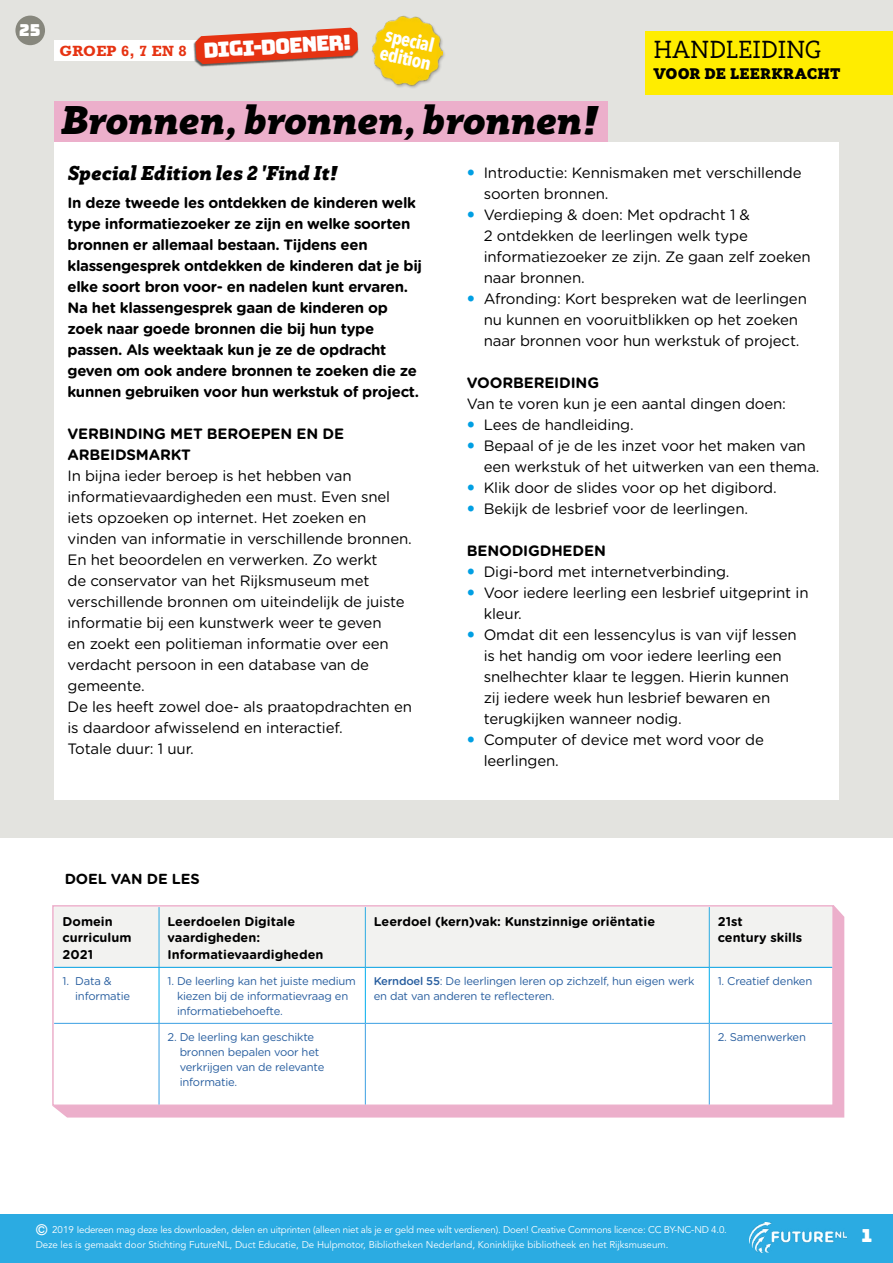
<style>
.page{position:relative;width:893px;height:1263px;background:#fff}
.page>*{position:absolute;margin:0;border:0;box-sizing:border-box;transform-origin:0 0}
.t1{font:italic 900 39px "Rogliano";letter-spacing:-.01em;color:#000}
.t2{font:24px "Rogliano";letter-spacing:.01em;color:#000}
.t3{font:20.85px "Bungee";color:#fff}
.t4{font:italic 900 19.5px "Rogliano";color:#000}
.t5{font:700 19.05px/18.8px "Avenir Next Condensed";color:#fff}
.t6{font:18px "Bungee";color:#fff}
.t7{font:16.5px "Bungee";color:#fff}
.t8{font:15px/21px "Gotham Rounded";letter-spacing:-.01em;color:#000}
.t9{font:700 15px/21px "Gotham Rounded";letter-spacing:-.02em;color:#000}
.t10{font:900 15px "Rogliano";letter-spacing:.01em;color:#000}
.t11{font:700 15px "Rockwell Std";letter-spacing:.02em;color:#e63312}
.t12{font:700 14.55px "Gotham Rounded";letter-spacing:-.01em;color:#000}
.t13{font:700 12.75px/16.5px "Gotham Rounded";color:#000}
.t14{font:11.25px/15px "Gotham Rounded";letter-spacing:-.02em;color:#285e9f}
.t15{font:9.75px/15px "Avenir LT Std";color:#fff}
.s1{font-weight:500}
.s2{font-weight:500;font-size:15px}
</style>
<div class="page">
<div style="left:0;top:0;width:893px;height:838px;background:#e3e3df"></div>
<div style="left:54px;top:101px;width:553px;height:47px;background:#ecafcb"></div>
<div style="left:54px;top:142px;width:785px;height:657px;background:#fff"></div>
<div style="left:54px;top:40px;width:161px;height:20px;background:#fff"></div>
<div style="left:645px;top:31px;width:248px;height:41px;background:#ffed00"></div>
<div style="left:645px;top:60px;width:248px;height:35px;background:#ffed00"></div>
<div style="left:194px;top:28px;width:165px;height:39px;background:#000;opacity:.6"></div>
<svg style="left:195px;top:28px;width:163px;height:36px"></svg>
<div style="left:0;top:1214px;width:893px;height:49px;background:#2babe2"></div>
<svg style="left:53px;top:905px;width:791px;height:212px;background:#ecb0cb"></svg>
<div style="left:53px;top:906px;width:780px;height:199px;background:#fff"></div>
<div style="left:54px;top:907px;width:778px;height:60px;background:#f2f2f0"></div>
<hr style="left:159px;top:907px;width:1px;height:60px;background:#2babe2">
<hr style="left:365px;top:907px;width:1px;height:60px;background:#2babe2">
<hr style="left:709px;top:907px;width:1px;height:60px;background:#2babe2">
<hr style="left:54px;top:1104px;width:105px;height:2px;background:#ecafcb">
<hr style="left:159px;top:1104px;width:206px;height:2px;background:#ecafcb">
<hr style="left:365px;top:1104px;width:344px;height:2px;background:#ecafcb">
<hr style="left:709px;top:1104px;width:123px;height:2px;background:#ecafcb">
<hr style="left:159px;top:968px;width:1px;height:55px;background:#00aded">
<hr style="left:365px;top:968px;width:1px;height:55px;background:#00aded">
<hr style="left:709px;top:968px;width:1px;height:55px;background:#00aded">
<hr style="left:54px;top:1023px;width:105px;height:1px;background:#3b9fe2">
<hr style="left:159px;top:1023px;width:206px;height:1px;background:#3b9fe2">
<hr style="left:159px;top:1024px;width:1px;height:80px;background:#3b9fe2">
<hr style="left:365px;top:1023px;width:344px;height:1px;background:#3b9fe2">
<hr style="left:365px;top:1024px;width:1px;height:80px;background:#3b9fe2">
<hr style="left:709px;top:1023px;width:123px;height:1px;background:#3b9fe2">
<hr style="left:709px;top:1024px;width:1px;height:80px;background:#3b9fe2">
<hr style="left:54px;top:967px;width:105px;height:1px;background:#009fe3">
<hr style="left:159px;top:967px;width:206px;height:1px;background:#009fe3">
<hr style="left:365px;top:967px;width:344px;height:1px;background:#009fe3">
<hr style="left:709px;top:967px;width:123px;height:1px;background:#009fe3">
<img style="left:372px;top:15px;width:72px;height:73px">
<img style="left:750px;top:1222px;width:96px;height:31px">
<div style="left:15px;top:16px;width:30px;height:29px;background:#87877d;border-radius:50%"></div>
<p class="t7" style="left:19px;top:21px;width:23px">25</p>
<p class="t5" style="left:387px;top:25px;width:53px;rotate:13deg">special edition</p>
<h1 class="t1" style="left:60px;top:96px;width:538px">Bronnen, bronnen, bronnen!</h1>
<h3 class="t3" style="left:203px;top:38px;width:150px;rotate:-3deg">digi-doener!</h3>
<p class="t11" style="left:59px;top:42px;width:129px">GROEP 6, 7 EN 8</p>
<h2 class="t2" style="left:654px;top:34px;width:169px">HANDLEIDING</h2>
<p class="t10" style="left:654px;top:64px;width:188px">VOOR DE LEERKRACHT</p>
<h3 class="t4" style="left:68px;top:160px;width:271px">Special Edition les 2 'Find It!</h3>
<p class="t9" style="left:68px;top:192px;width:356px">In deze tweede les ontdekken de kinderen welk type informatiezoeker ze zijn en welke soorten bronnen er allemaal bestaan. Tijdens een klassengesprek ontdekken de kinderen dat je bij elke soort bron voor- en nadelen kunt ervaren.<br>Na het klassengesprek gaan de kinderen op zoek naar goede bronnen die bij hun type passen. Als weektaak kun je ze de opdracht geven om ook andere bronnen te zoeken die ze kunnen gebruiken voor hun werkstuk of project.</p>
<p class="t9" style="left:68px;top:423px;width:278px">VERBINDING MET BEROEPEN EN DE<br>ARBEIDSMARKT</p>
<p class="t8" style="left:68px;top:465px;width:346px">In bijna ieder beroep is het hebben van informatievaardigheden een must. Even snel iets opzoeken op internet. Het zoeken en vinden van informatie in verschillende bronnen.<br>En het beoordelen en verwerken. Zo werkt<br>de conservator van het Rijksmuseum met verschillende bronnen om uiteindelijk de juiste informatie bij een kunstwerk weer te geven<br>en zoekt een politieman informatie over een verdacht persoon in een database van de gemeente.<br>De les heeft zowel doe- als praatopdrachten en is daardoor afwisselend en interactief.<br>Totale duur: 1 uur.</p>
<p class="t8" style="left:484px;top:162px;width:329px">Introductie: Kennismaken met verschillende soorten bronnen.<br>Verdieping &amp; doen: Met opdracht 1 &amp;<br>2 ontdekken de leerlingen welk type informatiezoeker ze zijn. Ze gaan zelf zoeken naar bronnen.<br>Afronding: Kort bespreken wat de leerlingen nu kunnen en vooruitblikken op het zoeken naar bronnen voor hun werkstuk of project.</p>
<p class="t9" style="left:467px;top:372px;width:134px">VOORBEREIDING</p>
<p class="t8" style="left:484px;top:393px;width:337px;text-indent:-17px">Van te voren kun je een aantal dingen doen:<br>Lees de handleiding.<br>Bepaal of je de les inzet voor het maken van een werkstuk of het uitwerken van een thema.<br>Klik door de slides voor op het digibord.<br>Bekijk de lesbrief voor de leerlingen.</p>
<p class="t9" style="left:467px;top:540px;width:141px">BENODIGDHEDEN</p>
<p class="t8" style="left:484px;top:561px;width:326px">Digi-bord met internetverbinding.<br>Voor iedere leerling een lesbrief uitgeprint in kleur.<br>Omdat dit een lessencylus is van vijf lessen is het handig om voor iedere leerling een snelhechter klaar te leggen. Hierin kunnen zij iedere week hun lesbrief bewaren en terugkijken wanneer nodig.<br>Computer of device met word voor de leerlingen.</p>
<p class="t12" style="left:65px;top:869px;width:136px">DOEL VAN DE LES</p>
<p class="t13" style="left:63px;top:912px;width:70px">Domein curriculum<br>2021</p>
<p class="t13" style="left:168px;top:912px;width:157px">Leerdoelen Digitale vaardigheden:<br>Informatievaardigheden</p>
<p class="t13" style="left:374px;top:912px;width:283px">Leerdoel (kern)vak: Kunstzinnige oriëntatie</p>
<p class="t13" style="left:718px;top:912px;width:86px">21st<br>century skills</p>
<p class="t14" style="left:75px;top:973px;width:57px;text-indent:-13px">1. Data &amp; informatie</p>
<p class="t14" style="left:177px;top:973px;width:180px;text-indent:-9px">1. De leerling kan het juiste medium kiezen bij de informatievraag en informatiebehoefte.</p>
<p class="t14" style="left:374px;top:973px;width:322px"><span class="s1">Kerndoel 55</span>: De leerlingen leren op zichzelf, hun eigen werk en dat van anderen te reflecteren.</p>
<p class="t14" style="left:718px;top:973px;width:96px">1. Creatief denken</p>
<p class="t14" style="left:180px;top:1029px;width:146px;text-indent:-12px">2. De leerling kan geschikte bronnen bepalen voor het verkrijgen van de relevante informatie.</p>
<p class="t14" style="left:718px;top:1029px;width:90px">2. Samenwerken</p>
<p class="t15" style="left:36px;top:1222px;width:693px"><span class="s2">©</span> 2019 Iedereen mag deze les downloaden, delen en uitprinten (alleen niet als je er geld mee wilt verdienen). Doen! Creative Commons licence: CC BY-NC-ND 4.0.<br>Deze les is gemaakt door Stichting FutureNL, Duct Educatie, De Hulpmotor, Bibliotheken Nederland, Koninklijke bibliotheek en het Rijksmuseum.</p>
<p class="t6" style="left:862px;top:1225px;width:12px">1</p>
</div>
